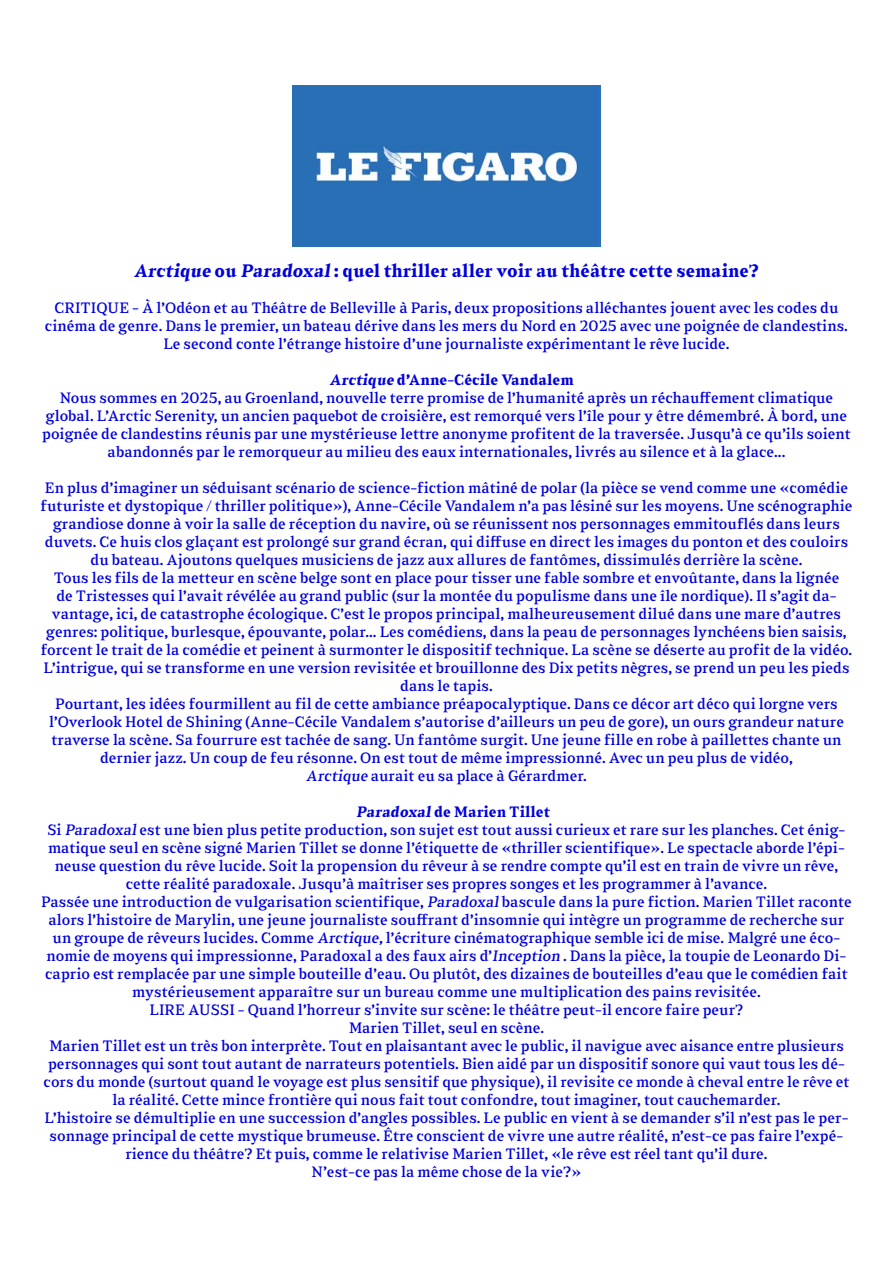
<style>
.page{position:relative;width:893px;height:1263px;background:#fff}
.page>*{position:absolute;margin:0;border:0;box-sizing:border-box;transform-origin:0 0}
.t1{font:700 18px "Sabre";color:#00d}
.t2{font:15px/18px "Sabre";color:#00d;text-align:center}
.t3{font:700 15px "Sabre";color:#00d}
</style>
<div class="page">
<img style="left:292px;top:86px;width:309px;height:161px">
<p class="t1" style="left:134px;top:260px;width:627px">Arctique ou Paradoxal : quel thriller aller voir au théâtre cette semaine?</p>
<p class="t2" style="left:45px;top:299px;width:805px">CRITIQUE - À l’Odéon et au Théâtre de Belleville à Paris, deux propositions alléchantes jouent avec les codes du cinéma de genre. Dans le premier, un bateau dérive dans les mers du Nord en 2025 avec une poignée de clandestins.<br>Le second conte l’étrange histoire d’une journaliste expérimentant le rêve lucide.</p>
<p class="t3" style="left:319px;top:370px;width:256px">● Arctique d’Anne-Cécile Vandalem</p>
<p class="t2" style="left:42px;top:389px;width:810px">Nous sommes en 2025, au Groenland, nouvelle terre promise de l’humanité après un réchauffement climatique global. L’Arctic Serenity, un ancien paquebot de croisière, est remorqué vers l’île pour y être démembré. À bord, une poignée de clandestins réunis par une mystérieuse lettre anonyme profitent de la traversée. Jusqu’à ce qu’ils soient abandonnés par le remorqueur au milieu des eaux internationales, livrés au silence et à la glace...</p>
<p class="t2" style="left:41px;top:479px;width:813px">En plus d’imaginer un séduisant scénario de science-fiction mâtiné de polar (la pièce se vend comme une «comédie futuriste et dystopique / thriller politique»), Anne-Cécile Vandalem n’a pas lésiné sur les moyens. Une scénographie grandiose donne à voir la salle de réception du navire, où se réunissent nos personnages emmitouflés dans leurs duvets. Ce huis clos glaçant est prolongé sur grand écran, qui diffuse en direct les images du ponton et des couloirs du bateau. Ajoutons quelques musiciens de jazz aux allures de fantômes, dissimulés derrière la scène.<br>Tous les fils de la metteur en scène belge sont en place pour tisser une fable sombre et envoûtante, dans la lignée<br>de Tristesses qui l’avait révélée au grand public (sur la montée du populisme dans une île nordique). Il s’agit da&shy;vantage, ici, de catastrophe écologique. C’est le propos principal, malheureusement dilué dans une mare d’autres genres: politique, burlesque, épouvante, polar... Les comédiens, dans la peau de personnages lynchéens bien saisis, forcent le trait de la comédie et peinent à surmonter le dispositif technique. La scène se déserte au profit de la vidéo.<br>L’intrigue, qui se transforme en une version revisitée et brouillonne des Dix petits nègres, se prend un peu les pieds dans le tapis.<br>Pourtant, les idées fourmillent au fil de cette ambiance préapocalyptique. Dans ce décor art déco qui lorgne vers l’Overlook Hotel de Shining (Anne-Cécile Vandalem s’autorise d’ailleurs un peu de gore), un ours grandeur nature traverse la scène. Sa fourrure est tachée de sang. Un fantôme surgit. Une jeune fille en robe à paillettes chante un dernier jazz. Un coup de feu résonne. On est tout de même impressionné. Avec un peu plus de vidéo,<br>Arctique aurait eu sa place à Gérardmer.</p>
<p class="t3" style="left:346px;top:802px;width:206px">● Paradoxal de Marien Tillet</p>
<p class="t2" style="left:41px;top:821px;width:812px">Si Paradoxal est une bien plus petite production, son sujet est tout aussi curieux et rare sur les planches. Cet énig&shy;matique seul en scène signé Marien Tillet se donne l’étiquette de «thriller scientifique». Le spectacle aborde l’épi&shy;neuse question du rêve lucide. Soit la propension du rêveur à se rendre compte qu’il est en train de vivre un rêve, cette réalité paradoxale. Jusqu’à maîtriser ses propres songes et les programmer à l’avance.<br>Passée une introduction de vulgarisation scientifique, Paradoxal bascule dans la pure fiction. Marien Tillet raconte alors l’histoire de Marylin, une jeune journaliste souffrant d’insomnie qui intègre un programme de recherche sur un groupe de rêveurs lucides. Comme Arctique,l’écriture cinématographique semble ici de mise. Malgré une éco&shy;nomie de moyens qui impressionne, Paradoxal a des faux airs d’Inception . Dans la pièce, la toupie de Leonardo Di&shy;caprio est remplacée par une simple bouteille d’eau. Ou plutôt, des dizaines de bouteilles d’eau que le comédien fait mystérieusement apparaître sur un bureau comme une multiplication des pains revisitée.<br>LIRE AUSSI - Quand l’horreur s’invite sur scène: le théâtre peut-il encore faire peur?<br>Marien Tillet, seul en scène.<br>Marien Tillet est un très bon interprète. Tout en plaisantant avec le public, il navigue avec aisance entre plusieurs personnages qui sont tout autant de narrateurs potentiels. Bien aidé par un dispositif sonore qui vaut tous les dé&shy;cors du monde (surtout quand le voyage est plus sensitif que physique), il revisite ce monde à cheval entre le rêve et la réalité. Cette mince frontière qui nous fait tout confondre, tout imaginer, tout cauchemarder.<br>L’histoire se démultiplie en une succession d’angles possibles. Le public en vient à se demander s’il n’est pas le per&shy;sonnage principal de cette mystique brumeuse. Être conscient de vivre une autre réalité, n’est-ce pas faire l’expé&shy;rience du théâtre? Et puis, comme le relativise Marien Tillet, «le rêve est réel tant qu’il dure.<br>N’est-ce pas la même chose de la vie?»</p>
</div>
